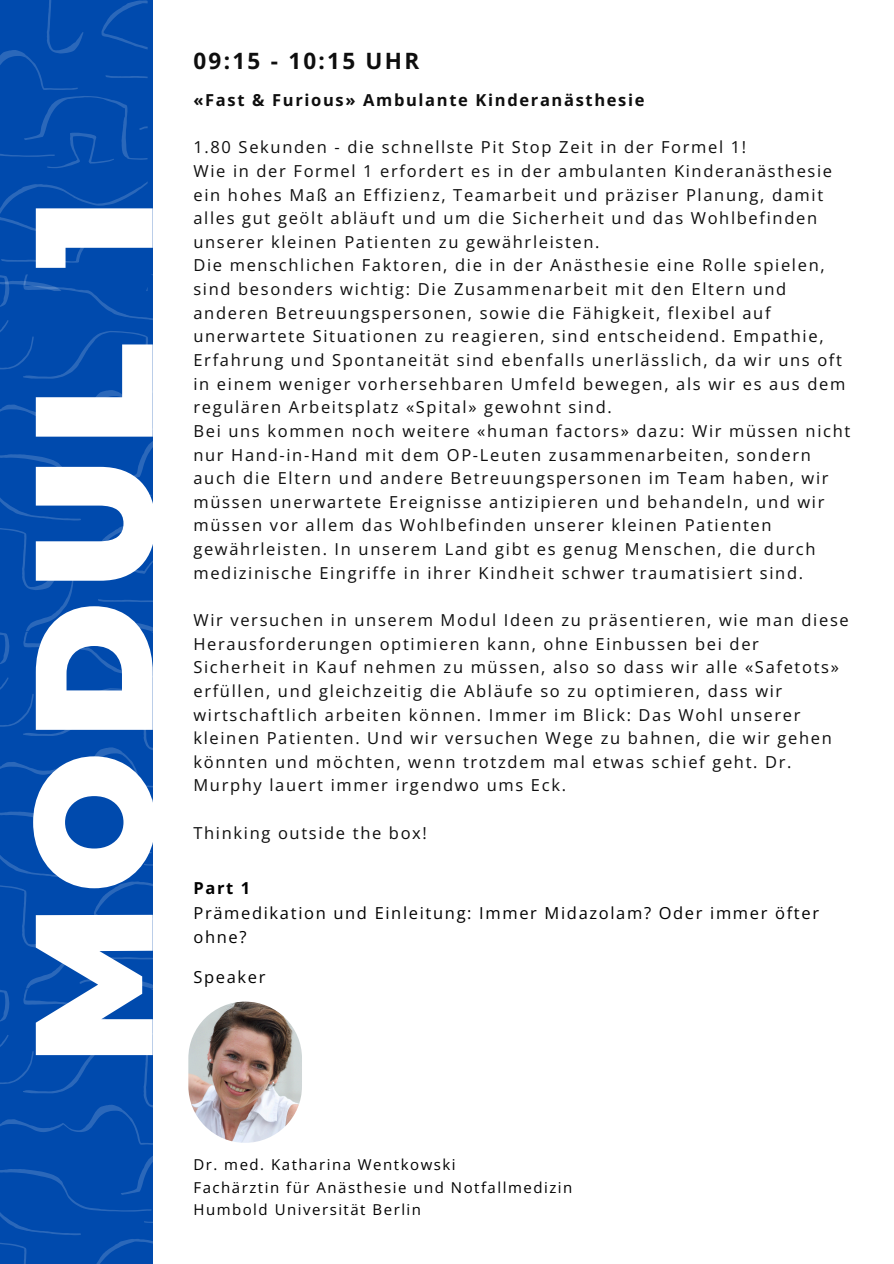
<style>
.page{position:relative;width:894px;height:1264px;background:#fff}
.page>*{position:absolute;margin:0;border:0;box-sizing:border-box;transform-origin:0 0}
.t1{font:900 166.95px "Montserrat";letter-spacing:.075em;color:#fff}
.t2{font:700 22.5px "Open Sans";letter-spacing:.1em;color:#0e0e0e}
.t3{font:16.5px/23.7px "Open Sans";letter-spacing:.1em;color:#0e0e0e}
.t4{font:16.5px/24.8px "Open Sans";letter-spacing:.1em;color:#000}
.t5{font:700 16.5px "Open Sans";letter-spacing:.1em;color:#0e0e0e}
.t6{font:700 16.5px "Open Sans";color:#000}
.t7{font:15px "Open Sans";letter-spacing:.1em;color:#000}
</style>
<div class="page">
<div style="left:0;top:0;width:152px;height:1263px;background:#004aad"></div>
<svg style="left:0;top:0;width:83px;height:90px"></svg>
<svg style="left:101px;top:0;width:47px;height:49px"></svg>
<svg style="left:105px;top:75px;width:43px;height:3px"></svg>
<svg style="left:0;top:181px;width:148px;height:82px"></svg>
<svg style="left:0;top:96px;width:148px;height:72px"></svg>
<svg style="left:0;top:274px;width:244px;height:989px"></svg>
<img style="left:188px;top:1001px;width:114px;height:141px;border-radius:57px">
<h1 class="t1" style="left:-9px;top:1064px;width:867px;rotate:-90deg">MODUL 1</h1>
<p class="t2" style="left:193px;top:45px;width:227px">09:15 - 10:15 UHR</p>
<p class="t5" style="left:193px;top:88px;width:452px">«Fast &amp; Furious» Ambulante Kinderanästhesie</p>
<p class="t3" style="left:193px;top:135px;width:554px">1.80 Sekunden - die schnellste Pit Stop Zeit in der Formel 1!</p>
<h3 class="t3" style="left:193px;top:159px;width:640px">Wie in der Formel 1 erfordert es in der ambulanten Kinderanästhesie ein hohes Maß an Effizienz, Teamarbeit und präziser Planung, damit alles gut geölt abläuft und um die Sicherheit und das Wohlbefinden unserer kleinen Patienten zu gewährleisten.</h3>
<p class="t3" style="left:193px;top:253px;width:653px">Die menschlichen Faktoren, die in der Anästhesie eine Rolle spielen, sind besonders wichtig: Die Zusammenarbeit mit den Eltern und anderen Betreuungspersonen, sowie die Fähigkeit, flexibel auf unerwartete Situationen zu reagieren, sind entscheidend. Empathie, Erfahrung und Spontaneität sind ebenfalls unerlässlich, da wir uns oft in einem weniger vorhersehbaren Umfeld bewegen, als wir es aus dem regulären Arbeitsplatz «Spital» gewohnt sind.</p>
<p class="t3" style="left:193px;top:418px;width:658px">Bei uns kommen noch weitere «human factors» dazu: Wir müssen nicht nur Hand-in-Hand mit dem OP-Leuten zusammenarbeiten, sondern auch die Eltern und andere Betreuungspersonen im Team haben, wir müssen unerwartete Ereignisse antizipieren und behandeln, und wir müssen vor allem das Wohlbefinden unserer kleinen Patienten gewährleisten. In unserem Land gibt es genug Menschen, die durch medizinische Eingriffe in ihrer Kindheit schwer traumatisiert sind.</p>
<p class="t3" style="left:193px;top:607px;width:656px">Wir versuchen in unserem Modul Ideen zu präsentieren, wie man diese Herausforderungen optimieren kann, ohne Einbussen bei der Sicherheit in Kauf nehmen zu müssen, also so dass wir alle «Safetots» erfüllen, und gleichzeitig die Abläufe so zu optimieren, dass wir wirtschaftlich arbeiten können. Immer im Blick: Das Wohl unserer kleinen Patienten. Und wir versuchen Wege zu bahnen, die wir gehen könnten und möchten, wenn trotzdem mal etwas schief geht. Dr.<br>Murphy lauert immer irgendwo ums Eck.</p>
<p class="t3" style="left:193px;top:820px;width:235px">Thinking outside the box!</p>
<p class="t6" style="left:193px;top:876px;width:58px">Part 1</p>
<p class="t4" style="left:193px;top:900px;width:627px">Prämedikation und Einleitung: Immer Midazolam? Oder immer öfter ohne?</p>
<p class="t4" style="left:193px;top:964px;width:74px">Speaker</p>
<p class="t7" style="left:193px;top:1153px;width:263px">Dr. med. Katharina Wentkowski</p>
<p class="t7" style="left:193px;top:1176px;width:380px">Fachärztin für Anästhesie und Notfallmedizin</p>
<p class="t7" style="left:193px;top:1198px;width:229px">Humbold Universität Berlin</p>
</div>
